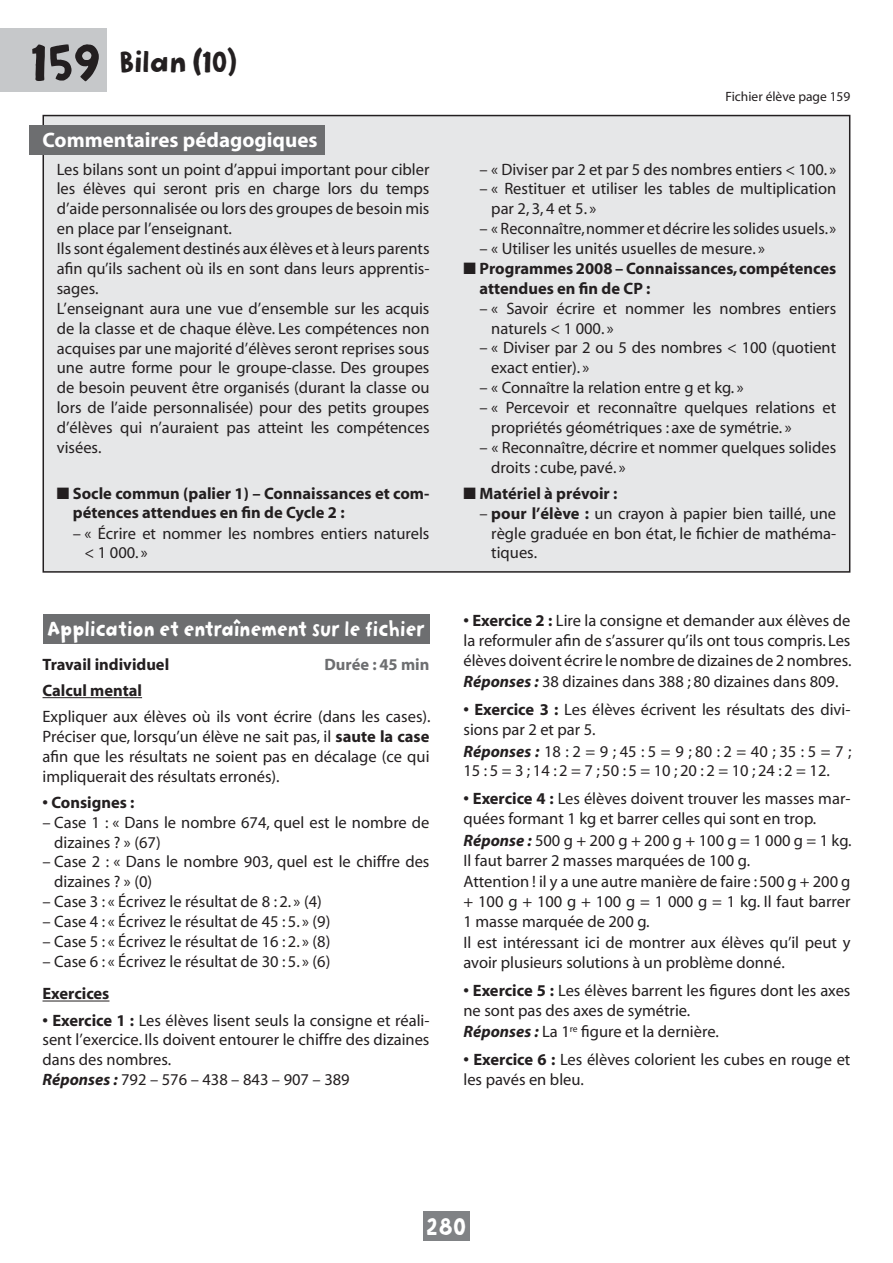
<style>
.page{position:relative;width:893px;height:1263px;background:#fff}
.page>*{position:absolute;margin:0;border:0;box-sizing:border-box;transform-origin:0 0}
.t1{font:60px "Slappy Inline";color:#231f20}
.t2{font:34.5px "Slappy Inline";letter-spacing:-.04em;color:#231f20}
.t3{font:28.5px "Slappy Inline";color:#fff}
.t4{font:24px "Slappy Inline";letter-spacing:-.02em;color:#fff;scale:.92 1}
.t5{font:700 21px "Myriad";color:#fff}
.t6{font:16.5px/19.8px "Myriad";color:#231f20}
.t7{font:700 16.5px/19.8px "Myriad";color:#231f20}
.t8{font:700 16.5px "Myriad";color:#6d6e70}
.t9{font:13.5px "Myriad";color:#231f20}
.s1{font-weight:700}
.s2{font-weight:700;font-style:italic}
</style>
<div class="page">
<div style="left:423px;top:1211px;width:47px;height:30px;background:#808285"></div>
<div style="left:43px;top:116px;width:807px;height:456px;background:#e6e7e8"></div>
<div style="left:43px;top:115px;width:807px;height:458px;border:2px solid #231f20"></div>
<hr style="left:43px;top:697px;width:99px;height:1px;background:#231f20">
<hr style="left:43px;top:1000px;width:66px;height:1px;background:#231f20">
<div style="left:43px;top:614px;width:386px;height:29px;background:#6d6e70"></div>
<div style="left:0;top:28px;width:106px;height:64px;background:#c6c8ca"></div>
<div style="left:30px;top:125px;width:295px;height:30px;background:#6d6e70"></div>
<h1 class="t1" style="left:30px;top:24px;width:74px">159</h1>
<h2 class="t2" style="left:119px;top:40px;width:121px">Bilan (10)</h2>
<p class="t5" style="left:43px;top:132px;width:277px">Commentaires pédagogiques</p>
<p class="t6" style="left:57px;top:160px;width:374px">Les bilans sont un point d’appui important pour cibler les élèves qui seront pris en charge lors du temps d’aide personnalisée ou lors des groupes de besoin mis en place par l’enseignant.<br>Ils sont également destinés aux élèves et à leurs parents afin qu’ils sachent où ils en sont dans leurs apprentis&shy;sages.<br>L’enseignant aura une vue d’ensemble sur les acquis de la classe et de chaque élève. Les compétences non acquises par une majorité d’élèves seront reprises sous une autre forme pour le groupe-classe. Des groupes de besoin peuvent être organisés (durant la classe ou lors de l’aide personnalisée) pour des petits groupes d’élèves qui n’auraient pas atteint les compétences visées.</p>
<p class="t7" style="left:73px;top:484px;width:358px;text-indent:-16px">■ Socle commun (palier 1) – Connaissances et com&shy;pétences attendues en fin de Cycle 2 :</p>
<p class="t6" style="left:85px;top:524px;width:346px;text-indent:-12px">– « Écrire et nommer les nombres entiers naturels &lt; 1 000. »</p>
<h3 class="t4" style="left:46px;top:613px;width:414px">Application et entraînement sur le fichier</h3>
<p class="t7" style="left:43px;top:656px;width:128px">Travail individuel</p>
<p class="t8" style="left:324px;top:658px;width:107px">Durée : 45 min</p>
<p class="t7" style="left:43px;top:682px;width:101px">Calcul mental</p>
<p class="t6" style="left:43px;top:708px;width:390px;text-align:justify">Expliquer aux élèves où ils vont écrire (dans les cases).<br>Préciser que, lorsqu’un élève ne sait pas, il <span class="s1">saute la case </span>afin que les résultats ne soient pas en décalage (ce qui impliquerait des résultats erronés).</p>
<p class="t7" style="left:43px;top:794px;width:94px">• Consignes :</p>
<p class="t6" style="left:54px;top:814px;width:377px;text-indent:-12px">– Case 1 : « Dans le nombre 674, quel est le nombre de dizaines ? » (67)</p>
<p class="t6" style="left:54px;top:853px;width:377px;text-indent:-12px">– Case 2 : « Dans le nombre 903, quel est le chiffre des dizaines ? » (0)</p>
<p class="t6" style="left:43px;top:893px;width:281px">– Case 3 : « Écrivez le résultat de 8 : 2. » (4)</p>
<p class="t6" style="left:43px;top:913px;width:289px">– Case 4 : « Écrivez le résultat de 45 : 5. » (9)</p>
<p class="t6" style="left:43px;top:933px;width:289px">– Case 5 : « Écrivez le résultat de 16 : 2. » (8)</p>
<p class="t6" style="left:43px;top:952px;width:289px">– Case 6 : « Écrivez le résultat de 30 : 5. » (6)</p>
<p class="t7" style="left:43px;top:985px;width:68px">Exercices</p>
<p class="t6" style="left:43px;top:1011px;width:388px"><span class="s1">• Exercice 1 :</span> Les élèves lisent seuls la consigne et réali&shy;sent l’exercice. Ils doivent entourer le chiffre des dizaines dans des nombres.<br><span class="s2">Réponses :</span> 792 – 576 – 438 – 843 – 907 – 389</p>
<p class="t9" style="left:725px;top:91px;width:126px">Fichier élève page 159</p>
<p class="t6" style="left:480px;top:160px;width:358px">– « Diviser par 2 et par 5 des nombres entiers &lt; 100. »</p>
<p class="t6" style="left:491px;top:180px;width:346px;text-indent:-12px">– « Restituer et utiliser les tables de multiplication par 2, 3, 4 et 5. »</p>
<p class="t6" style="left:480px;top:220px;width:358px">– « Reconnaître, nommer et décrire les solides usuels. »</p>
<p class="t6" style="left:480px;top:240px;width:287px">– « Utiliser les unités usuelles de mesure. »</p>
<p class="t7" style="left:480px;top:260px;width:358px;text-indent:-16px">■ Programmes 2008 – Connaissances, compétences attendues en fin de CP :</p>
<p class="t6" style="left:491px;top:300px;width:346px;text-indent:-12px">– « Savoir écrire et nommer les nombres entiers naturels &lt; 1 000. »</p>
<p class="t6" style="left:491px;top:339px;width:346px;text-indent:-12px">– « Diviser par 2 ou 5 des nombres &lt; 100 (quotient exact entier). »</p>
<p class="t6" style="left:480px;top:379px;width:266px">– « Connaître la relation entre g et kg. »</p>
<p class="t6" style="left:491px;top:399px;width:346px;text-indent:-12px">– « Percevoir et reconnaître quelques relations et propriétés géométriques : axe de symétrie. »</p>
<p class="t6" style="left:491px;top:439px;width:346px;text-indent:-12px">– « Reconnaître, décrire et nommer quelques solides droits : cube, pavé. »</p>
<p class="t7" style="left:463px;top:485px;width:156px">■ Matériel à prévoir :</p>
<p class="t6" style="left:491px;top:505px;width:346px;text-align:justify;text-indent:-12px">– <span class="s1">pour l’élève :</span> un crayon à papier bien taillé, une règle graduée en bon état, le fichier de mathéma&shy;tiques.</p>
<p class="t6" style="left:463px;top:612px;width:390px;text-align:justify"><span class="s1">• Exercice 2 :</span> Lire la consigne et demander aux élèves de la reformuler afin de s’assurer qu’ils ont tous compris. Les élèves doivent écrire le nombre de dizaines de 2 nombres.</p>
<p class="t6" style="left:463px;top:673px;width:376px"><span class="s2">Réponses :</span> 38 dizaines dans 388 ; 80 dizaines dans 809.</p>
<p class="t6" style="left:463px;top:701px;width:388px"><span class="s1">• Exercice 3 :</span> Les élèves écrivent les résultats des divi&shy;sions par 2 et par 5.</p>
<p class="t6" style="left:463px;top:742px;width:389px"><span class="s2">Réponses :</span> 18 : 2 = 9 ; 45 : 5 = 9 ; 80 : 2 = 40 ; 35 : 5 = 7 ;<br>15 : 5 = 3 ; 14 : 2 = 7 ; 50 : 5 = 10 ; 20 : 2 = 10 ; 24 : 2 = 12.</p>
<p class="t6" style="left:463px;top:790px;width:388px"><span class="s1">• Exercice 4 :</span> Les élèves doivent trouver les masses mar&shy;quées formant 1 kg et barrer celles qui sont en trop.</p>
<p class="t6" style="left:463px;top:831px;width:390px"><span class="s2">Réponse :</span> 500 g + 200 g + 200 g + 100 g = 1 000 g = 1 kg.<br>Il faut barrer 2 masses marquées de 100 g.</p>
<p class="t6" style="left:463px;top:873px;width:388px;text-align:justify">Attention ! il y a une autre manière de faire : 500 g + 200 g + 100 g + 100 g + 100 g = 1 000 g = 1 kg. Il faut barrer 1 masse marquée de 200 g.</p>
<p class="t6" style="left:463px;top:934px;width:388px">Il est intéressant ici de montrer aux élèves qu’il peut y avoir plusieurs solutions à un problème donné.</p>
<p class="t6" style="left:463px;top:982px;width:388px"><span class="s1">• Exercice 5 :</span> Les élèves barrent les figures dont les axes ne sont pas des axes de symétrie.</p>
<p class="t6" style="left:463px;top:1023px;width:257px"><span class="s2">Réponses :</span> La 1<sup>re</sup> figure et la dernière.</p>
<p class="t6" style="left:463px;top:1051px;width:388px"><span class="s1">• Exercice 6 :</span> Les élèves colorient les cubes en rouge et les pavés en bleu.</p>
<h3 class="t3" style="left:426px;top:1209px;width:43px">280</h3>
</div>
